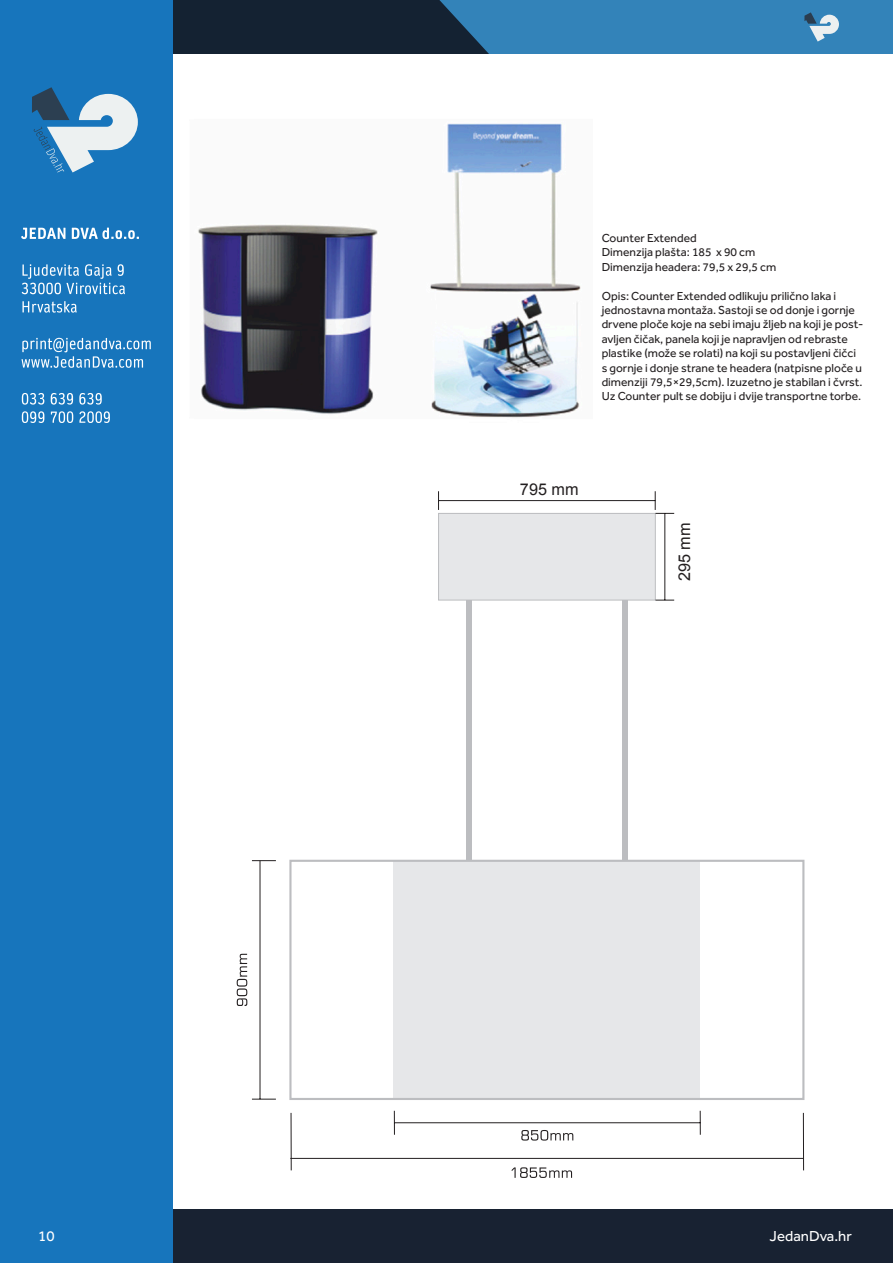
<style>
.page{position:relative;width:893px;height:1263px;background:#fff}
.page>*{position:absolute;margin:0;border:0;box-sizing:border-box;transform-origin:0 0}
.t1{font:16.2px "Arial";color:#231f20}
.Page_Number{font:15px "Effra";color:#fff}
.Table_Text{font:12px/14.4px "Effra";color:#231f20}
</style>
<div class="page">
<div style="left:0;top:0;width:893px;height:54px;background:#3383b9"></div>
<div style="left:173px;top:1209px;width:720px;height:54px;background:#182232"></div>
<svg style="left:804px;top:12px;width:35px;height:30px"></svg>
<svg style="left:173px;top:0;width:316px;height:54px;background:#16293b"></svg>
<div style="left:0;top:0;width:173px;height:1263px;background:#1775bc"></div>
<svg style="left:32px;top:87px;width:106px;height:85px"></svg>
<svg style="left:21px;top:228px;width:44px;height:11px"></svg>
<svg style="left:72px;top:228px;width:67px;height:11px"></svg>
<svg style="left:22px;top:264px;width:103px;height:30px"></svg>
<svg style="left:22px;top:301px;width:55px;height:12px"></svg>
<svg style="left:22px;top:338px;width:129px;height:30px"></svg>
<svg style="left:22px;top:393px;width:22px;height:12px"></svg>
<svg style="left:51px;top:393px;width:22px;height:12px"></svg>
<svg style="left:79px;top:393px;width:23px;height:12px"></svg>
<svg style="left:22px;top:411px;width:22px;height:12px"></svg>
<svg style="left:51px;top:411px;width:22px;height:12px"></svg>
<svg style="left:79px;top:411px;width:31px;height:12px"></svg>
<div style="left:466px;top:600px;width:6px;height:338px;background:#bcbdc0"></div>
<div style="left:622px;top:600px;width:6px;height:338px;background:#bcbdc0"></div>
<div style="left:438px;top:513px;width:217px;height:87px;background:#e6e7e9"></div>
<div style="left:438px;top:513px;width:217px;height:87px;border:1px solid #bcbdc0"></div>
<div style="left:394px;top:861px;width:306px;height:238px;background:#e6e7e9"></div>
<svg style="left:252px;top:1099px;width:24px;height:1px"></svg>
<hr style="left:291px;top:1113px;width:1px;height:57px;background:#231f20">
<hr style="left:260px;top:861px;width:1px;height:238px;background:#231f20">
<svg style="left:655px;top:600px;width:19px;height:1px"></svg>
<hr style="left:665px;top:513px;width:1px;height:87px;background:#231f20">
<svg style="left:438px;top:491px;width:1px;height:19px"></svg>
<svg style="left:655px;top:491px;width:19px;height:23px"></svg>
<hr style="left:439px;top:500px;width:216px;height:1px;background:#231f20">
<svg style="left:237px;top:954px;width:10px;height:52px"></svg>
<svg style="left:252px;top:860px;width:24px;height:1px"></svg>
<hr style="left:290px;top:1158px;width:514px;height:1px;background:#231f20">
<svg style="left:511px;top:1167px;width:61px;height:11px"></svg>
<hr style="left:803px;top:1113px;width:1px;height:57px;background:#231f20">
<svg style="left:394px;top:1111px;width:1px;height:24px"></svg>
<svg style="left:700px;top:1111px;width:1px;height:24px"></svg>
<hr style="left:394px;top:1122px;width:306px;height:1px;background:#231f20">
<svg style="left:521px;top:1130px;width:52px;height:10px"></svg>
<div style="left:289px;top:860px;width:515px;height:240px;border:2px solid #bcbdc0"></div>
<img style="left:198px;top:123px;width:383px;height:295px">
<p class="Page_Number" style="left:38px;top:1227px;width:18px">10</p>
<p class="Table_Text" style="left:602px;top:231px;width:97px">Counter Extended</p>
<p class="Table_Text" style="left:602px;top:245px;width:155px">Dimenzija plašta: 185 x 90 cm</p>
<p class="Table_Text" style="left:602px;top:259px;width:176px">Dimenzija headera: 79,5 x 29,5 cm</p>
<p class="Table_Text" style="left:602px;top:288px;width:263px">Opis: Counter Extended odlikuju prilično laka i jednostavna montaža. Sastoji se od donje i gornje drvene ploče koje na sebi imaju žljeb na koji je post&shy;avljen čičak, panela koji je napravljen od rebraste plastike (može se rolati) na koji su postavljeni čičci s gornje i donje strane te headera (natpisne ploče u dimenziji 79,5×29,5cm). Izuzetno je stabilan i čvrst.<br>Uz Counter pult se dobiju i dvije transportne torbe.</p>
<h1 class="t1" style="left:520px;top:479px;width:60px">795 mm</h1>
<h1 class="t1" style="left:674px;top:581px;width:60px;rotate:-90deg">295 mm</h1>
<p class="Page_Number" style="left:770px;top:1227px;width:84px">JedanDva.hr</p>
</div>
